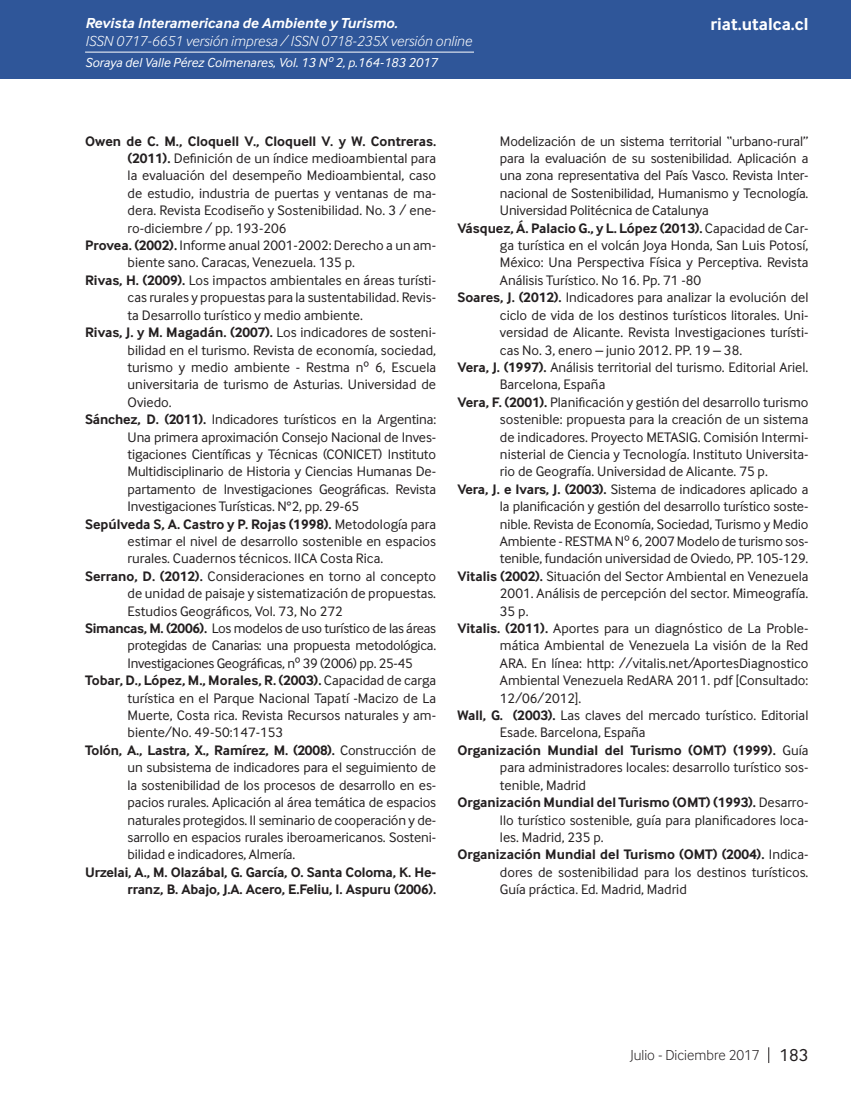
<style>
.page{position:relative;width:851px;height:1106px;background:#fff}
.page>*{position:absolute;margin:0;border:0;box-sizing:border-box;transform-origin:0 0}
.t1{font:700 18px "Inter Face";color:#fff}
.t2{font:italic 300 15px "Inter Face";color:#fff}
.t3{font:italic 700 15px "Inter Face";color:#fff}
.t4{font:300 15px "Inter Face";color:#231f20}
.Cuerpo_de_Texto{font:14.25px/17.4px "Inter Face";color:#231f20;text-align:justify}
.Cuerpo_de_Texto-2{font:700 14.25px/17.4px "Inter Face";letter-spacing:-.01em;color:#231f20;text-align:right}
.Cuño_de_pagina{font:italic 13.5px "Inter Face";color:#fff}
.s1{font-weight:700}
.s2{font-weight:400;font-size:18px}
</style>
<div class="page">
<div style="left:0;top:0;width:850px;height:79px;background:#2f5699"></div>
<hr style="left:85px;top:52px;width:389px;height:1px;background:#fff">
<svg style="left:768px;top:1047px;width:1px;height:16px"></svg>
<p class="t3" style="left:85px;top:15px;width:314px">Revista Interamericana de Ambiente y Turismo.</p>
<p class="t2" style="left:85px;top:33px;width:388px">ISSN 0717-6651 versión impresa / ISSN 0718-235X versión online</p>
<p class="Cuño_de_pagina" style="left:85px;top:55px;width:354px">Soraya del Valle Pérez Colmenares, Vol. 13 Nº 2, p.164-183 2017</p>
<p class="t1" style="left:710px;top:14px;width:99px">riat.utalca.cl</p>
<p class="Cuerpo_de_Texto" style="left:128px;top:132px;width:310px;text-indent:-43px"><span class="s1">Owen de C. M., Cloquell V., Cloquell V. y W. Contreras. (2011).</span> Definición de un índice medioambiental para la evaluación del desempeño Medioambiental, caso de estudio, industria de puertas y ventanas de ma&shy;dera. Revista Ecodiseño y Sostenibilidad. No. 3 / ene&shy;ro-diciembre / pp. 193-206</p>
<p class="Cuerpo_de_Texto" style="left:128px;top:236px;width:310px;text-indent:-43px"><span class="s1">Provea. (2002).</span> Informe anual 2001-2002: Derecho a un am&shy;biente sano. Caracas, Venezuela. 135 p.</p>
<p class="Cuerpo_de_Texto" style="left:128px;top:271px;width:310px;text-indent:-43px"><span class="s1">Rivas, H. (2009).</span> Los impactos ambientales en áreas turísti&shy;cas rurales y propuestas para la sustentabilidad. Revis&shy;ta Desarrollo turístico y medio ambiente.</p>
<p class="Cuerpo_de_Texto" style="left:128px;top:323px;width:310px;text-indent:-43px"><span class="s1">Rivas, J. y M. Magadán. (2007).</span> Los indicadores de sosteni&shy;bilidad en el turismo. Revista de economía, sociedad, turismo y medio ambiente - Restma nº 6, Escuela universitaria de turismo de Asturias. Universidad de Oviedo.</p>
<p class="Cuerpo_de_Texto" style="left:128px;top:410px;width:310px;text-indent:-43px"><span class="s1">Sánchez, D. (2011).</span> Indicadores turísticos en la Argentina:<br>Una primera aproximación Consejo Nacional de Inves&shy;tigaciones Científicas y Técnicas (CONICET) Instituto Multidisciplinario de Historia y Ciencias Humanas De&shy;partamento de Investigaciones Geográficas. Revista Investigaciones Turísticas. N°2, pp. 29-65</p>
<p class="Cuerpo_de_Texto" style="left:128px;top:515px;width:310px;text-indent:-43px"><span class="s1">Sepúlveda S, A. Castro y P. Rojas (1998).</span> Metodología para estimar el nivel de desarrollo sostenible en espacios rurales. Cuadernos técnicos. IICA Costa Rica.</p>
<p class="Cuerpo_de_Texto" style="left:128px;top:567px;width:310px;text-indent:-43px"><span class="s1">Serrano, D. (2012).</span> Consideraciones en torno al concepto de unidad de paisaje y sistematización de propuestas.<br>Estudios Geográficos, Vol. 73, No 272</p>
<p class="Cuerpo_de_Texto" style="left:128px;top:619px;width:310px;text-indent:-43px"><span class="s1">Simancas, M. (2006).</span> Los modelos de uso turístico de las áreas protegidas de Canarias: una propuesta metodológica.<br>Investigaciones Geográficas, nº 39 (2006) pp. 25-45</p>
<p class="Cuerpo_de_Texto" style="left:128px;top:671px;width:310px;text-indent:-43px"><span class="s1">Tobar, D., López, M., Morales, R. (2003).</span> Capacidad de carga turística en el Parque Nacional Tapatí -Macizo de La Muerte, Costa rica. Revista Recursos naturales y am&shy;biente/No. 49-50:147-153</p>
<p class="Cuerpo_de_Texto" style="left:128px;top:741px;width:310px;text-indent:-43px"><span class="s1">Tolón, A., Lastra, X., Ramírez, M. (2008).</span> Construcción de un subsistema de indicadores para el seguimiento de la sostenibilidad de los procesos de desarrollo en es&shy;pacios rurales. Aplicación al área temática de espacios naturales protegidos. II seminario de cooperación y de&shy;sarrollo en espacios rurales iberoamericanos. Sosteni&shy;bilidad e indicadores, Almería.</p>
<p class="Cuerpo_de_Texto-2" style="left:85px;top:863px;width:352px">Urzelai, A., M. Olazábal, G. García, O. Santa Coloma, K. He&shy;rranz, B. Abajo, J.A. Acero, E.Feliu, I. Aspuru (2006).</p>
<p class="Cuerpo_de_Texto" style="left:500px;top:132px;width:310px">Modelización de un sistema territorial “urbano-rural” para la evaluación de su sostenibilidad. Aplicación a una zona representativa del País Vasco. Revista Inter&shy;nacional de Sostenibilidad, Humanismo y Tecnología.<br>Universidad Politécnica de Catalunya</p>
<p class="Cuerpo_de_Texto" style="left:500px;top:219px;width:310px;text-indent:-43px"><span class="s1">Vásquez, Á. Palacio G., y L. López (2013).</span> Capacidad de Car&shy;ga turística en el volcán Joya Honda, San Luis Potosí, México: Una Perspectiva Física y Perceptiva. Revista Análisis Turístico. No 16. Pp. 71 -80</p>
<p class="Cuerpo_de_Texto" style="left:500px;top:289px;width:310px;text-indent:-43px"><span class="s1">Soares, J. (2012).</span> Indicadores para analizar la evolución del ciclo de vida de los destinos turísticos litorales. Uni&shy;versidad de Alicante. Revista Investigaciones turísti&shy;cas No. 3, enero – junio 2012. PP. 19 – 38.</p>
<p class="Cuerpo_de_Texto" style="left:500px;top:358px;width:310px;text-indent:-43px"><span class="s1">Vera, J. (1997).</span> Análisis territorial del turismo. Editorial Ariel.<br>Barcelona, España</p>
<p class="Cuerpo_de_Texto" style="left:500px;top:393px;width:310px;text-indent:-43px"><span class="s1">Vera, F. (2001).</span> Planificación y gestión del desarrollo turismo sostenible: propuesta para la creación de un sistema de indicadores. Proyecto METASIG. Comisión Intermi&shy;nisterial de Ciencia y Tecnología. Instituto Universita&shy;rio de Geografía. Universidad de Alicante. 75 p.</p>
<p class="Cuerpo_de_Texto" style="left:500px;top:480px;width:310px;text-indent:-43px"><span class="s1">Vera, J. e Ivars, J. (2003).</span> Sistema de indicadores aplicado a la planificación y gestión del desarrollo turístico soste&shy;nible. Revista de Economía, Sociedad, Turismo y Medio Ambiente - RESTMA Nº 6, 2007 Modelo de turismo sos&shy;tenible, fundación universidad de Oviedo, PP. 105-129.</p>
<p class="Cuerpo_de_Texto" style="left:500px;top:567px;width:310px;text-indent:-43px"><span class="s1">Vitalis (2002).</span> Situación del Sector Ambiental en Venezuela 2001. Análisis de percepción del sector. Mimeografía.<br>35 p.</p>
<p class="Cuerpo_de_Texto" style="left:500px;top:619px;width:310px;text-indent:-43px"><span class="s1">Vitalis. (2011).</span> Aportes para un diagnóstico de La Proble&shy;mática Ambiental de Venezuela La visión de la Red ARA. En línea: http: //vitalis.net/AportesDiagnostico Ambiental Venezuela RedARA 2011. pdf [Consultado:<br>12/06/2012].</p>
<p class="Cuerpo_de_Texto" style="left:500px;top:706px;width:310px;text-indent:-43px"><span class="s1">Wall, G. (2003).</span> Las claves del mercado turístico. Editorial<br>Esade. Barcelona, España</p>
<p class="Cuerpo_de_Texto" style="left:500px;top:741px;width:310px;text-indent:-43px"><span class="s1">Organización Mundial del Turismo (OMT) (1999).</span> Guía para administradores locales: desarrollo turístico sos&shy;tenible, Madrid</p>
<p class="Cuerpo_de_Texto" style="left:500px;top:793px;width:310px;text-indent:-43px"><span class="s1">Organización Mundial del Turismo (OMT) (1993).</span> Desarro&shy;llo turístico sostenible, guía para planificadores loca&shy;les. Madrid, 235 p.</p>
<p class="Cuerpo_de_Texto" style="left:500px;top:845px;width:310px;text-indent:-43px"><span class="s1">Organización Mundial del Turismo (OMT) (2004).</span> Indica&shy;dores de sostenibilidad para los destinos turísticos.<br>Guía práctica. Ed. Madrid, Madrid</p>
<p class="t4" style="left:630px;top:1046px;width:180px">Julio - Diciembre 2017 <span class="s2">183</span></p>
</div>
